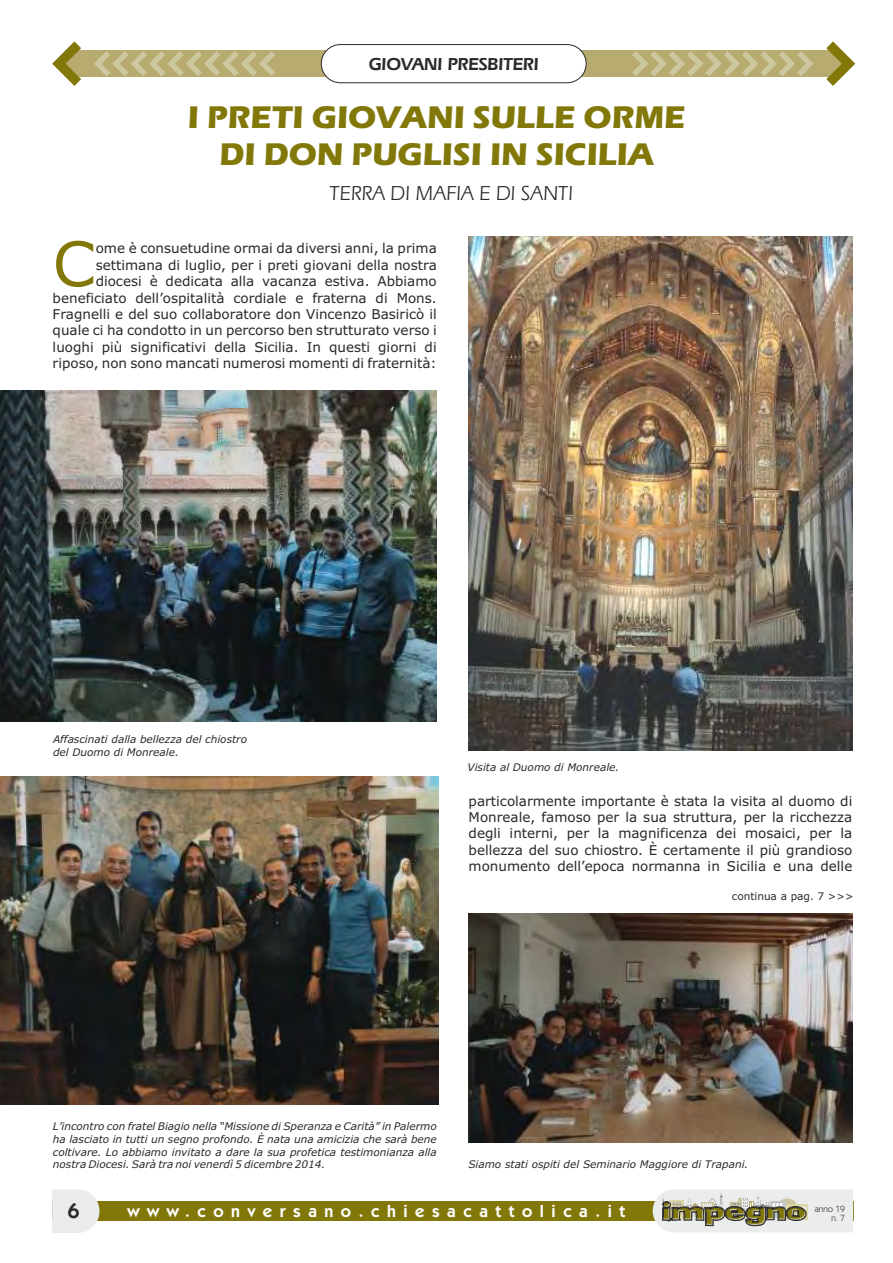
<style>
.page{position:relative;width:893px;height:1263px;background:#fff}
.page>*{position:absolute;margin:0;border:0;box-sizing:border-box;transform-origin:0 0}
.t1{font:61.65px "Verdana";color:#82780a}
.t2{font:700 32.4px/37.5px "Eras ITC";color:#82780a;text-align:center}
.t3{font:21px "Eras IT Cby BT";color:#2b2929}
.t4{font:600 21px "Kabel IT Cby BT";color:#2b2929}
.t5{font:600 18px "Eras IT Cby BT";color:#2b2929}
.t6{font:600 17.25px "Kabel IT Cby BT";letter-spacing:.44em;color:#fff}
.t7{font:13.5px/16.4px "Verdana";color:#2b2929;text-align:right}
.t8{font:italic 10.5px/12.8px "Verdana";color:#2b2929}
.t9{font:10.5px "Verdana";color:#2b2929}
.t10{font:9px "Kabel IT Cby BT";color:#2b2929}
</style>
<div class="page">
<img style="left:469px;top:913px;width:383px;height:229px">
<div style="left:65px;top:50px;width:777px;height:27px;background:#b8ab70"></div>
<svg style="left:52px;top:41px;width:29px;height:45px"></svg>
<svg style="left:632px;top:51px;width:182px;height:25px"></svg>
<svg style="left:94px;top:51px;width:181px;height:25px"></svg>
<svg style="left:826px;top:41px;width:29px;height:45px"></svg>
<div style="left:321px;top:44px;width:266px;height:39px;background:#fff;border:1px solid #2b2929;border-radius:19px"></div>
<div style="left:52px;top:1201px;width:801px;height:20px;background:#82780a"></div>
<svg style="left:653px;top:1189px;width:200px;height:43px"></svg>
<svg style="left:52px;top:1189px;width:47px;height:44px"></svg>
<img style="left:469px;top:236px;width:383px;height:514px">
<img style="left:0;top:391px;width:437px;height:331px">
<img style="left:0;top:776px;width:438px;height:329px">
<h3 class="t5" style="left:369px;top:56px;width:172px">GIOVANI PRESBITERI</h3>
<h2 class="t2" style="left:188px;top:101px;width:499px">I PRETI GIOVANI SULLE ORME<br>DI DON PUGLISI IN SICILIA</h2>
<h3 class="t3" style="left:330px;top:184px;width:245px">TERRA DI MAFIA E DI SANTI</h3>
<h1 class="t1" style="left:53px;top:239px;width:44px">C</h1>
<p class="t7" style="left:53px;top:241px;width:386px">ome è consuetudine ormai da diversi anni, la prima settimana di luglio, per i preti giovani della nostra diocesi è dedicata alla vacanza estiva. Abbiamo beneficiato dell’ospitalità cordiale e fraterna di Mons.<br>Fragnelli e del suo collaboratore don Vincenzo Basiricò il quale ci ha condotto in un percorso ben strutturato verso i luoghi più significativi della Sicilia. In questi giorni di riposo, non sono mancati numerosi momenti di fraternità:</p>
<p class="t8" style="left:53px;top:734px;width:196px">Affascinati dalla bellezza del chiostro del Duomo di Monreale.</p>
<p class="t8" style="left:467px;top:762px;width:153px">Visita al Duomo di Monreale.</p>
<p class="t7" style="left:469px;top:794px;width:385px;text-align:justify">particolarmente importante è stata la visita al duomo di Monreale, famoso per la sua struttura, per la ricchezza degli interni, per la magnificenza dei mosaici, per la bellezza del suo chiostro. È certamente il più grandioso monumento dell’epoca normanna in Sicilia e una delle</p>
<p class="t9" style="left:732px;top:892px;width:123px">continua a pag. 7 &gt;&gt;&gt;</p>
<p class="t8" style="left:53px;top:1121px;width:385px;text-align:justify">L’incontro con fratel Biagio nella “Missione di Speranza e Carità” in Palermo ha lasciato in tutti un segno profondo. È nata una amicizia che sarà bene coltivare. Lo abbiamo invitato a dare la sua profetica testimonianza alla nostra Diocesi. Sarà tra noi venerdì 5 dicembre 2014.</p>
<p class="t8" style="left:468px;top:1159px;width:282px">Siamo stati ospiti del Seminario Maggiore di Trapani.</p>
<h3 class="t4" style="left:68px;top:1202px;width:13px">6</h3>
<p class="t6" style="left:128px;top:1204px;width:499px">www.conversano.chiesacattolica.it</p>
<p class="t10" style="left:815px;top:1205px;width:32px">anno 19</p>
<p class="t10" style="left:831px;top:1214px;width:15px">n. 7</p>
</div>
